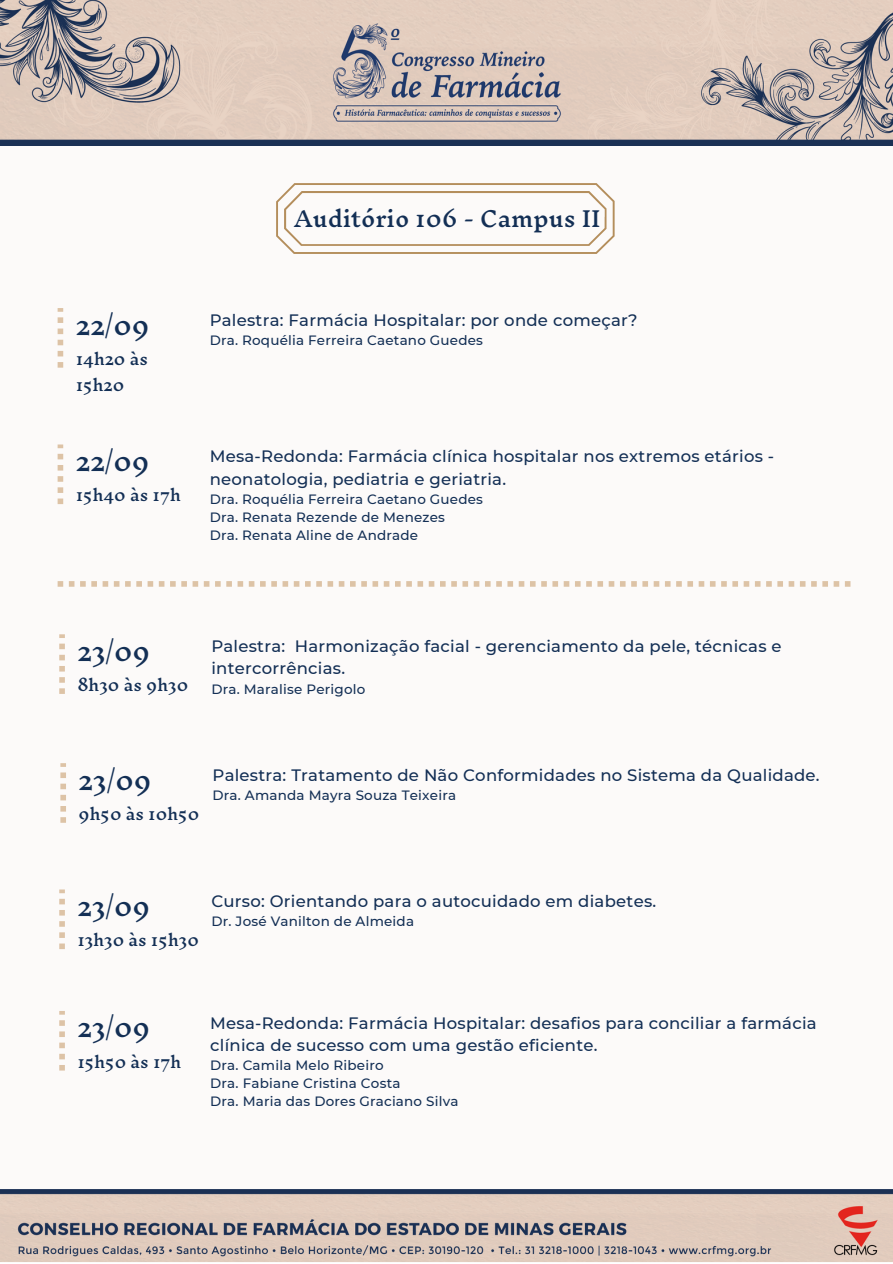
<style>
.page{position:relative;width:893px;height:1264px;background:#fff}
.page>*{position:absolute;margin:0;border:0;box-sizing:border-box;transform-origin:0 0}
.t1{font:500 24.3px "Inknut Antiqua";color:#132f55}
.t2{font:500 21.15px "Inknut Antiqua";color:#132f55}
.t3{font:500 16.5px/22.5px "Montserrat";letter-spacing:.015em;color:#132f55}
.t4{font:500 15.3px/25.8px "Inknut Antiqua";color:#132f55}
.t5{font:500 13.5px/18px "Montserrat";letter-spacing:.015em;color:#132f55}
</style>
<div class="page">
<div style="left:0;top:0;width:892px;height:1262px;background:#fcfaf9"></div>
<img style="left:0;top:0;width:892px;height:145px">
<svg style="left:276px;top:183px;width:338px;height:71px"></svg>
<img style="left:0;top:1189px;width:892px;height:72px">
<svg style="left:58px;top:581px;width:792px;height:5px"></svg>
<svg style="left:59px;top:634px;width:6px;height:60px"></svg>
<svg style="left:58px;top:444px;width:5px;height:60px"></svg>
<svg style="left:58px;top:308px;width:5px;height:59px"></svg>
<svg style="left:59px;top:1011px;width:6px;height:59px"></svg>
<svg style="left:59px;top:889px;width:6px;height:60px"></svg>
<svg style="left:60px;top:763px;width:6px;height:59px"></svg>
<p class="t2" style="left:294px;top:207px;width:307px">Auditório 106 - Campus II</p>
<h1 class="t1" style="left:76px;top:312px;width:76px">22/09</h1>
<p class="t4" style="left:76px;top:347px;width:74px">14h20 às<br>15h20</p>
<h1 class="t1" style="left:76px;top:448px;width:76px">22/09</h1>
<p class="t4" style="left:76px;top:483px;width:107px">15h40 às 17h</p>
<p class="t3" style="left:210px;top:308px;width:429px">Palestra: Farmácia Hospitalar: por onde começar?</p>
<p class="t5" style="left:210px;top:331px;width:275px">Dra. Roquélia Ferreira Caetano Guedes</p>
<p class="t3" style="left:210px;top:445px;width:566px">Mesa-Redonda: Farmácia clínica hospitalar nos extremos etários - neonatologia, pediatria e geriatria.</p>
<p class="t5" style="left:210px;top:490px;width:275px">Dra. Roquélia Ferreira Caetano Guedes<br>Dra. Renata Rezende de Menezes<br>Dra. Renata Aline de Andrade</p>
<h1 class="t1" style="left:77px;top:638px;width:75px">23/09</h1>
<p class="t4" style="left:77px;top:673px;width:112px">8h30 às 9h30</p>
<p class="t3" style="left:211px;top:634px;width:571px">Palestra: Harmonização facial - gerenciamento da pele, técnicas e intercorrências.</p>
<p class="t5" style="left:211px;top:679px;width:155px">Dra. Maralise Perigolo</p>
<h1 class="t1" style="left:78px;top:767px;width:75px">23/09</h1>
<p class="t4" style="left:78px;top:801px;width:122px">9h50 às 10h50</p>
<p class="t3" style="left:212px;top:763px;width:608px">Palestra: Tratamento de Não Conformidades no Sistema da Qualidade.</p>
<p class="t5" style="left:212px;top:786px;width:245px">Dra. Amanda Mayra Souza Teixeira</p>
<h1 class="t1" style="left:77px;top:893px;width:75px">23/09</h1>
<p class="t4" style="left:77px;top:928px;width:123px">13h30 às 15h30</p>
<p class="t3" style="left:211px;top:890px;width:446px">Curso: Orientando para o autocuidado em diabetes.</p>
<p class="t5" style="left:211px;top:912px;width:204px">Dr. José Vanilton de Almeida</p>
<h1 class="t1" style="left:77px;top:1014px;width:75px">23/09</h1>
<p class="t4" style="left:77px;top:1049px;width:105px">15h50 às 17h</p>
<p class="t3" style="left:210px;top:1011px;width:608px">Mesa-Redonda: Farmácia Hospitalar: desafios para conciliar a farmácia clínica de sucesso com uma gestão eficiente.</p>
<p class="t5" style="left:210px;top:1056px;width:250px">Dra. Camila Melo Ribeiro<br>Dra. Fabiane Cristina Costa<br>Dra. Maria das Dores Graciano Silva</p>
</div>
